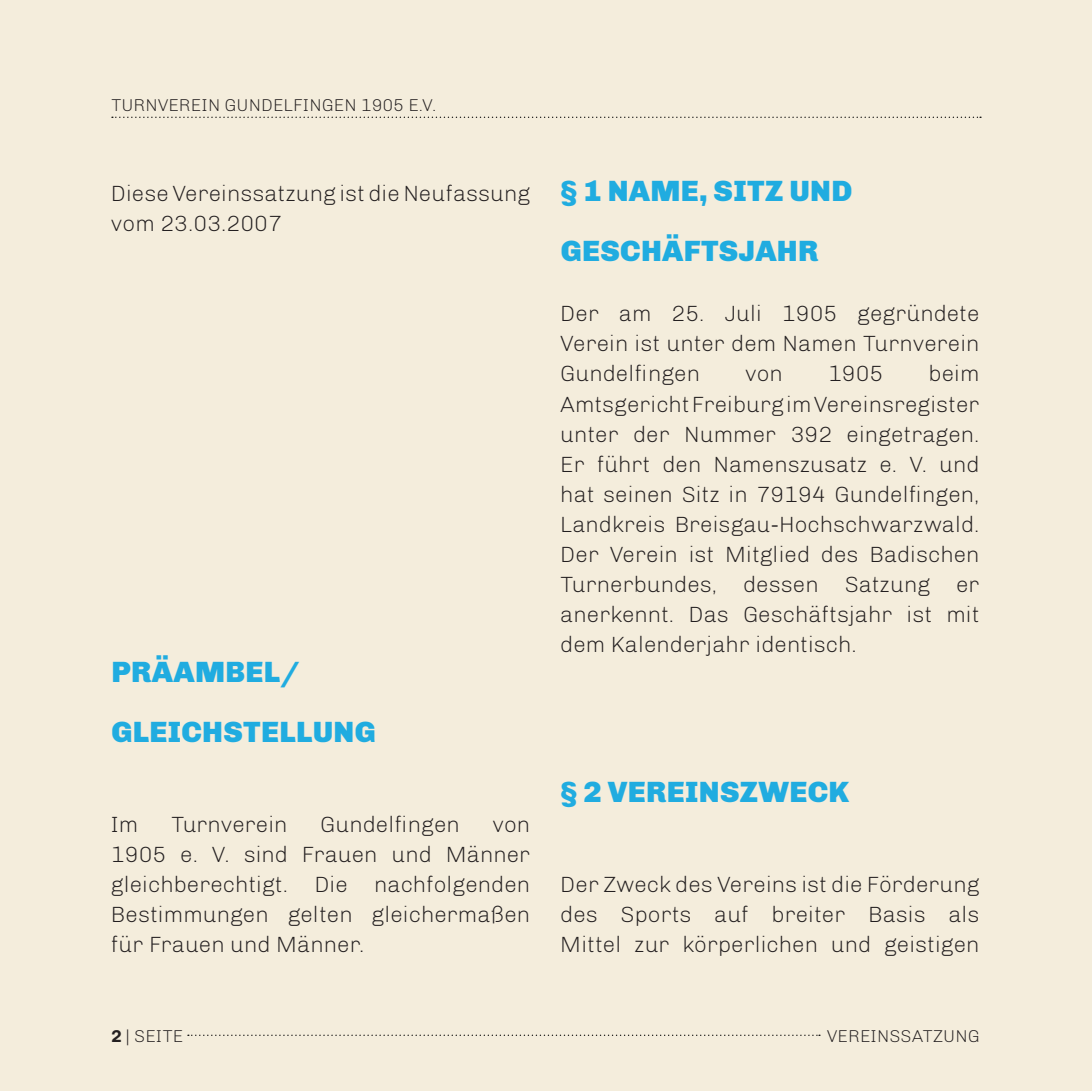
<style>
.page{position:relative;width:1092px;height:1092px;background:#fff}
.page>*{position:absolute;margin:0;border:0;box-sizing:border-box;transform-origin:0 0}
.Überschrift{font:900 30px/60px "Chivo";letter-spacing:.01em;color:#20ace0}
.Absatz{font:300 22.5px/30px "Chivo";color:#231f20;text-align:justify}
.t1{font:300 17.5px "Chivo";letter-spacing:.01em;color:#231f20}
.s1{font-weight:700}
</style>
<div class="page">
<div style="left:0;top:0;width:1091px;height:1091px;background:#f4eddc"></div>
<svg style="left:188px;top:1034px;width:632px;height:1px"></svg>
<svg style="left:112px;top:117px;width:868px;height:1px"></svg>
<p class="t1" style="left:111px;top:95px;width:326px">TURNVEREIN GUNDELFINGEN 1905 E.V.</p>
<p class="Absatz" style="left:111px;top:179px;width:421px">Diese Vereinssatzung ist die Neufassung vom 23.03.2007</p>
<p class="Überschrift" style="left:111px;top:641px;width:266px">PRÄAMBEL/<br>GLEICHSTELLUNG</p>
<p class="Absatz" style="left:111px;top:809px;width:29px">Im</p>
<p class="Absatz" style="left:171px;top:809px;width:118px">Turnverein</p>
<p class="Absatz" style="left:320px;top:809px;width:141px">Gundelfingen</p>
<p class="Absatz" style="left:111px;top:809px;width:421px;text-indent:381px">von 1905 e. V. sind Frauen und Männer gleichberechtigt. Die nachfolgenden Bestimmungen gelten gleichermaßen für Frauen und Männer.</p>
<p class="Überschrift" style="left:560px;top:161px;width:293px">§ 1 NAME, SITZ UND<br>GESCHÄFTSJAHR</p>
<p class="Absatz" style="left:560px;top:299px;width:421px">Der am 25. Juli 1905 gegründete Verein ist unter dem Namen Turnverein Gundelfingen</p>
<p class="Absatz" style="left:560px;top:359px;width:421px;text-indent:368px">beim Amtsgericht Freiburg im Vereinsregister unter der Nummer 392 eingetragen.<br>Er führt den Namenszusatz e. V. und hat seinen Sitz in 79194 Gundelfingen, Landkreis Breisgau-Hochschwarzwald.<br>Der Verein ist Mitglied des Badischen Turnerbundes, dessen Satzung er anerkennt. Das Geschäftsjahr ist mit dem Kalenderjahr identisch.</p>
<p class="Absatz" style="left:745px;top:359px;width:39px">von</p>
<p class="Absatz" style="left:828px;top:359px;width:57px">1905</p>
<p class="Überschrift" style="left:560px;top:761px;width:290px">§ 2 VEREINSZWECK</p>
<p class="Absatz" style="left:560px;top:869px;width:421px">Der Zweck des Vereins ist die Förderung des Sports auf breiter Basis als Mittel zur körperlichen und geistigen</p>
<p class="t1" style="left:111px;top:1025px;width:74px"><span class="s1">2</span> | SEITE</p>
<p class="t1" style="left:827px;top:1025px;width:154px">VEREINSSATZUNG</p>
</div>
